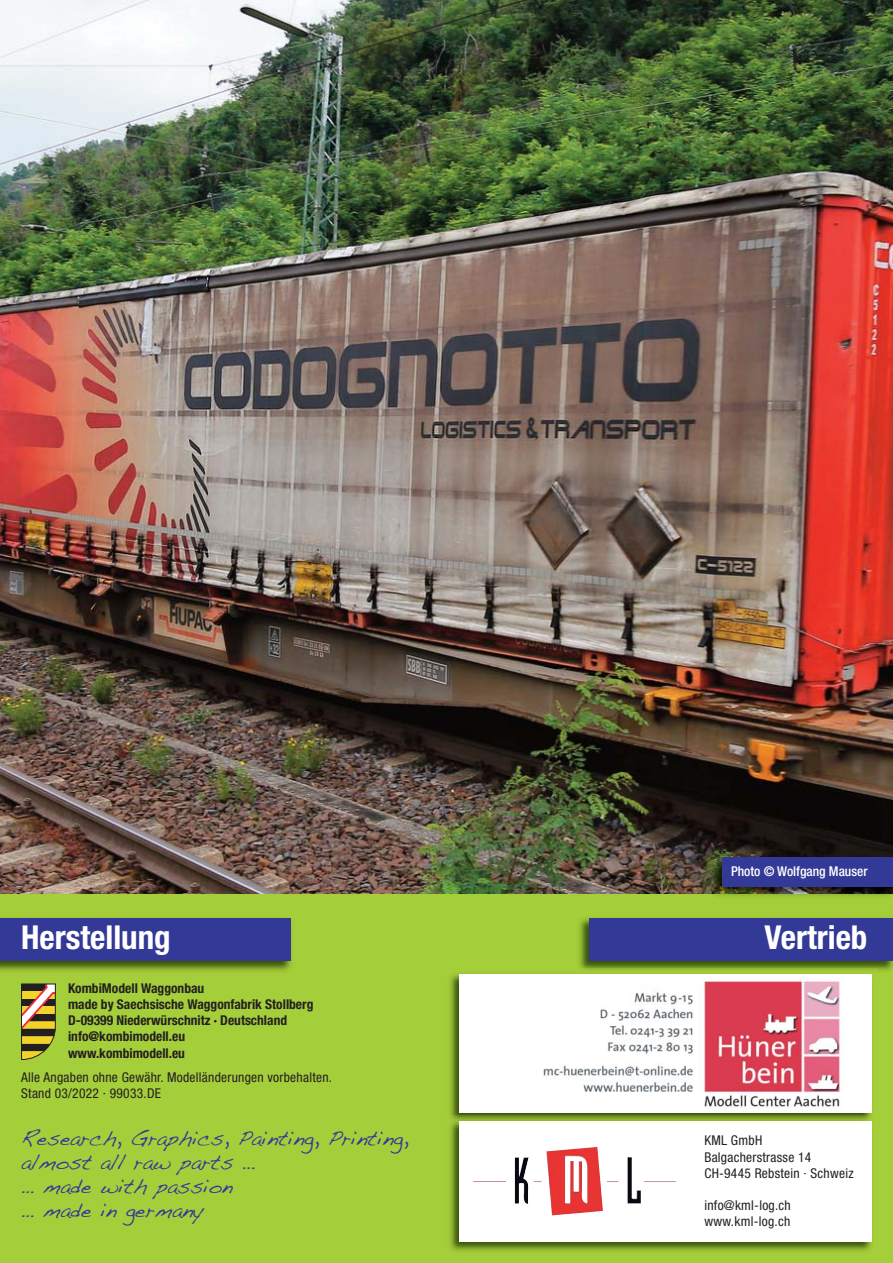
<style>
.page{position:relative;width:893px;height:1263px;background:#a5ce3b}
.page>*{position:absolute;margin:0;border:0;box-sizing:border-box;transform-origin:0 0}
.t1{font:700 condensed 33px "Helvetica Neue";color:#fff}
.t2{font:21px/24px "Handwriting Dakota";color:#333996}
.t3{font:condensed 13.5px/16.2px "Helvetica Neue";letter-spacing:.02em;color:#231f20}
.t4{font:700 condensed 13.5px/16.2px "Helvetica Neue";color:#231f20}
.t5{font:500 condensed 13.5px "Helvetica Neue";color:#fff}
</style>
<div class="page">
<svg style="left:21px;top:984px;width:35px;height:76px;background:#9a8642"></svg>
<img style="left:450px;top:974px;width:422px;height:277px">
<div style="left:459px;top:975px;width:413px;height:138px;background:#fff"></div>
<img style="left:543px;top:980px;width:301px;height:128px">
<div style="left:459px;top:1121px;width:413px;height:121px;background:#fff"></div>
<img style="left:579px;top:918px;width:314px;height:53px">
<img style="left:575px;top:969px;width:303px;height:6px">
<div style="left:590px;top:919px;width:303px;height:42px;background:#333996"></div>
<img style="left:0;top:918px;width:291px;height:53px">
<div style="left:0;top:919px;width:291px;height:42px;background:#333996"></div>
<img style="left:515px;top:1147px;width:126px;height:68px">
<img style="left:0;top:0;width:893px;height:893px">
<img style="left:707px;top:852px;width:186px;height:44px">
<div style="left:722px;top:858px;width:171px;height:29px;background:#333996"></div>
<p class="t5" style="left:731px;top:866px;width:138px">Photo © Wolfgang Mauser</p>
<h1 class="t1" style="left:21px;top:925px;width:151px">Herstellung</h1>
<h1 class="t1" style="left:765px;top:925px;width:104px">Vertrieb</h1>
<p class="t4" style="left:68px;top:981px;width:247px">KombiModell Waggonbau<br>made by Saechsische Waggonfabrik Stollberg<br>D-09399 Niederwürschnitz · Deutschland info@kombimodell.eu<br>www.kombimodell.eu</p>
<p class="t3" style="left:21px;top:1070px;width:312px">Alle Angaben ohne Gewähr. Modelländerungen vorbehalten.<br>Stand 03/2022 · 99033.DE</p>
<h2 class="t2" style="left:21px;top:1131px;width:389px">Research, Graphics, Painting, Printing, almost all raw parts …<br>… made with passion<br>… made in germany</h2>
<p class="t3" style="left:704px;top:1133px;width:151px">KML GmbH<br>Balgacherstrasse 14<br>CH-9445 Rebstein · Schweiz</p>
<p class="t3" style="left:704px;top:1198px;width:88px">info@kml-log.ch www.kml-log.ch</p>
</div>
